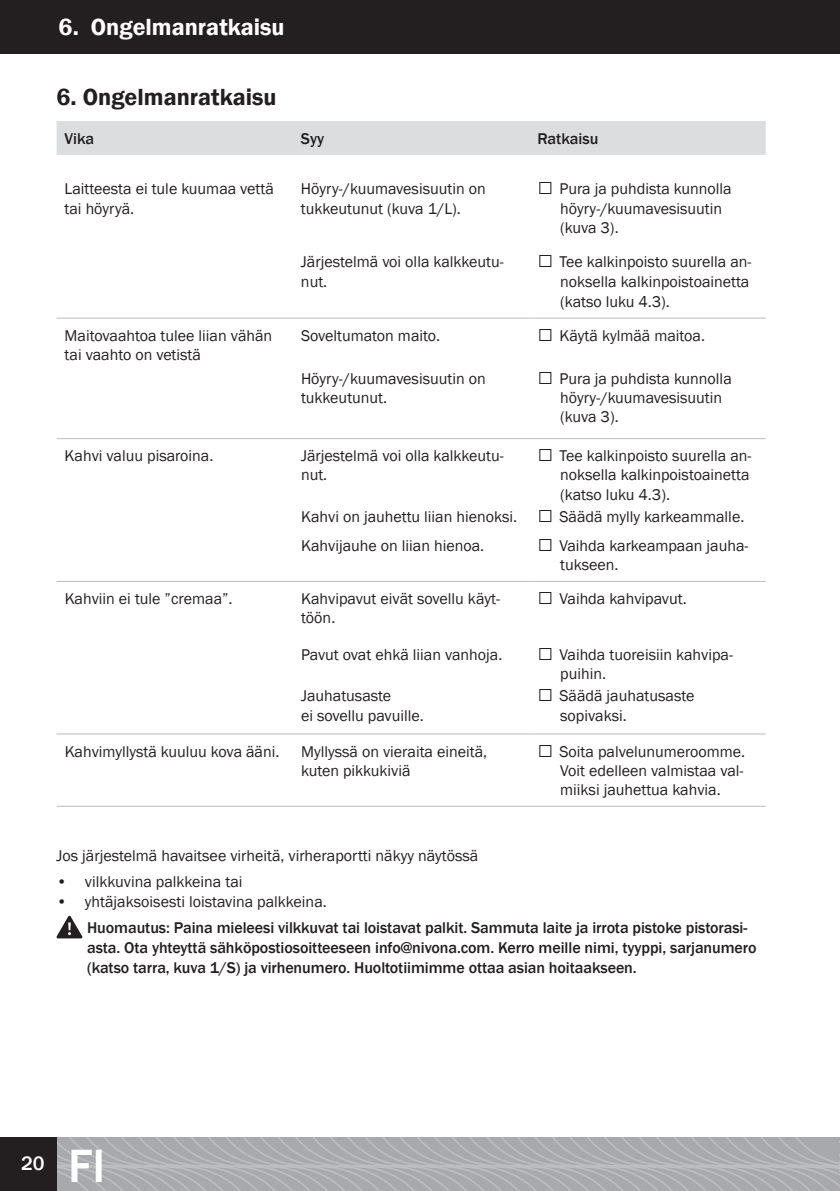
<style>
.page{position:relative;width:840px;height:1191px;background:#fff}
.page>*{position:absolute;margin:0;border:0;box-sizing:border-box;transform-origin:0 0}
.t1{font:500 48px "Franklin Gothic";color:#fff}
.t2{font:600 24px "Franklin Gothic";color:#231f20}
.t3{font:600 24px "Franklin Gothic";color:#fff}
.t4{font:500 20px "Franklin Gothic";color:#fff}
.t5{font:16px/19.2px "Franklin Gothic";color:#231f20}
.t6{font:500 16px/20px "Franklin Gothic";letter-spacing:-.005em;color:#231f20}
</style>
<div class="page">
<div style="left:57px;top:121px;width:708px;height:34px;background:#dcdddf"></div>
<hr style="left:57px;top:317px;width:236px;height:1px;background:#bcbdc0">
<hr style="left:293px;top:317px;width:236px;height:1px;background:#bcbdc0">
<hr style="left:529px;top:317px;width:236px;height:1px;background:#bcbdc0">
<hr style="left:57px;top:581px;width:236px;height:1px;background:#bcbdc0">
<hr style="left:293px;top:581px;width:236px;height:1px;background:#bcbdc0">
<hr style="left:529px;top:581px;width:236px;height:1px;background:#bcbdc0">
<hr style="left:57px;top:438px;width:236px;height:1px;background:#bcbdc0">
<hr style="left:293px;top:438px;width:236px;height:1px;background:#bcbdc0">
<hr style="left:529px;top:438px;width:236px;height:1px;background:#bcbdc0">
<hr style="left:57px;top:805px;width:236px;height:1px;background:#bcbdc0">
<hr style="left:293px;top:805px;width:236px;height:1px;background:#bcbdc0">
<hr style="left:529px;top:805px;width:236px;height:1px;background:#bcbdc0">
<hr style="left:57px;top:733px;width:236px;height:1px;background:#bcbdc0">
<hr style="left:293px;top:733px;width:236px;height:1px;background:#bcbdc0">
<hr style="left:529px;top:733px;width:236px;height:1px;background:#bcbdc0">
<svg style="left:57px;top:915px;width:25px;height:23px"></svg>
<div style="left:0;top:0;width:839px;height:53px;background:#231f20"></div>
<svg style="left:57px;top:1137px;width:782px;height:54px;background:#acadb1"></svg>
<svg style="left:839px;top:1137px;width:1px;height:54px"></svg>
<div style="left:0;top:1137px;width:56px;height:54px;background:#231f20"></div>
<h2 class="t3" style="left:59px;top:13px;width:227px">6. Ongelmanratkaisu</h2>
<h2 class="t2" style="left:57px;top:83px;width:221px">6. Ongelmanratkaisu</h2>
<p class="t6" style="left:65px;top:128px;width:31px">Vika</p>
<p class="t6" style="left:301px;top:128px;width:25px">Syy</p>
<p class="t6" style="left:537px;top:128px;width:62px">Ratkaisu</p>
<p class="t5" style="left:65px;top:180px;width:211px">Laitteesta ei tule kuumaa vettä tai höyryä.</p>
<p class="t5" style="left:301px;top:180px;width:186px">Höyry-/kuumavesisuutin on tukkeutunut (kuva 1/L).</p>
<p class="t5" style="left:559px;top:180px;width:173px;text-indent:-23px">➔ Pura ja puhdista kunnolla höyry-/kuumavesisuutin (kuva 3).</p>
<p class="t5" style="left:301px;top:252px;width:204px;line-height:20px">Järjestelmä voi olla kalkkeutu&shy;nut.</p>
<p class="t5" style="left:559px;top:252px;width:193px;line-height:20px;text-indent:-23px">➔ Tee kalkinpoisto suurella an&shy;noksella kalkinpoistoainetta (katso luku 4.3).</p>
<p class="t5" style="left:65px;top:326px;width:209px">Maitovaahtoa tulee liian vähän tai vaahto on vetistä</p>
<p class="t5" style="left:301px;top:326px;width:141px">Soveltumaton maito.</p>
<p class="t5" style="left:537px;top:326px;width:169px">➔ Käytä kylmää maitoa.</p>
<p class="t5" style="left:301px;top:369px;width:186px">Höyry-/kuumavesisuutin on tukkeutunut.</p>
<p class="t5" style="left:559px;top:369px;width:173px;text-indent:-23px">➔ Pura ja puhdista kunnolla höyry-/kuumavesisuutin (kuva 3).</p>
<p class="t5" style="left:65px;top:446px;width:150px">Kahvi valuu pisaroina.</p>
<p class="t5" style="left:301px;top:446px;width:204px">Järjestelmä voi olla kalkkeutu&shy;nut.</p>
<p class="t5" style="left:560px;top:446px;width:193px;text-indent:-23px">➔ Tee kalkinpoisto suurella an&shy;noksella kalkinpoistoainetta (katso luku 4.3).</p>
<p class="t5" style="left:301px;top:507px;width:217px">Kahvi on jauhettu liian hienoksi.</p>
<p class="t5" style="left:537px;top:507px;width:208px">➔ Säädä mylly karkeammalle.</p>
<p class="t5" style="left:301px;top:536px;width:184px">Kahvijauhe on liian hienoa.</p>
<p class="t5" style="left:560px;top:536px;width:190px;text-indent:-23px">➔ Vaihda karkeampaan jauha&shy;tukseen.</p>
<p class="t5" style="left:65px;top:589px;width:169px">Kahviin ei tule ”cremaa”.</p>
<p class="t5" style="left:301px;top:589px;width:200px">Kahvipavut eivät sovellu käyt&shy;töön.</p>
<p class="t5" style="left:537px;top:589px;width:151px">➔ Vaihda kahvipavut.</p>
<p class="t5" style="left:301px;top:645px;width:203px">Pavut ovat ehkä liian vanhoja.</p>
<p class="t5" style="left:560px;top:645px;width:174px;text-indent:-23px">➔ Vaihda tuoreisiin kahvipa&shy;puihin.</p>
<p class="t5" style="left:301px;top:687px;width:124px">Jauhatusaste<br>ei sovellu pavuille.</p>
<p class="t5" style="left:560px;top:687px;width:136px;text-indent:-23px">➔ Säädä jauhatusaste sopivaksi.</p>
<p class="t5" style="left:65px;top:742px;width:216px">Kahvimyllystä kuuluu kova ääni.</p>
<p class="t5" style="left:301px;top:742px;width:187px">Myllyssä on vieraita eineitä, kuten pikkukiviä</p>
<p class="t5" style="left:560px;top:742px;width:186px;text-align:justify;text-indent:-23px">➔ Soita palvelunumeroomme.<br>Voit edelleen valmistaa val&shy;miiksi jauhettua kahvia.</p>
<p class="t5" style="left:57px;top:847px;width:423px">Jos järjestelmä havaitsee virheitä, virheraportti näkyy näytössä</p>
<p class="t5" style="left:57px;top:872px;width:187px">• vilkkuvina palkkeina tai</p>
<p class="t5" style="left:57px;top:892px;width:271px">• yhtäjaksoisesti loistavina palkkeina.</p>
<p class="t6" style="left:87px;top:917px;width:670px">Huomautus: Paina mieleesi vilkkuvat tai loistavat palkit. Sammuta laite ja irrota pistoke pistorasi&shy;asta. Ota yhteyttä sähköpostiosoitteeseen info@nivona.com. Kerro meille nimi, tyyppi, sarjanumero (katso tarra, kuva 1/S) ja virhenumero. Huoltotiimimme ottaa asian hoitaakseen.</p>
<p class="t4" style="left:21px;top:1151px;width:25px">20</p>
<h1 class="t1" style="left:68px;top:1136px;width:39px">FI</h1>
</div>
